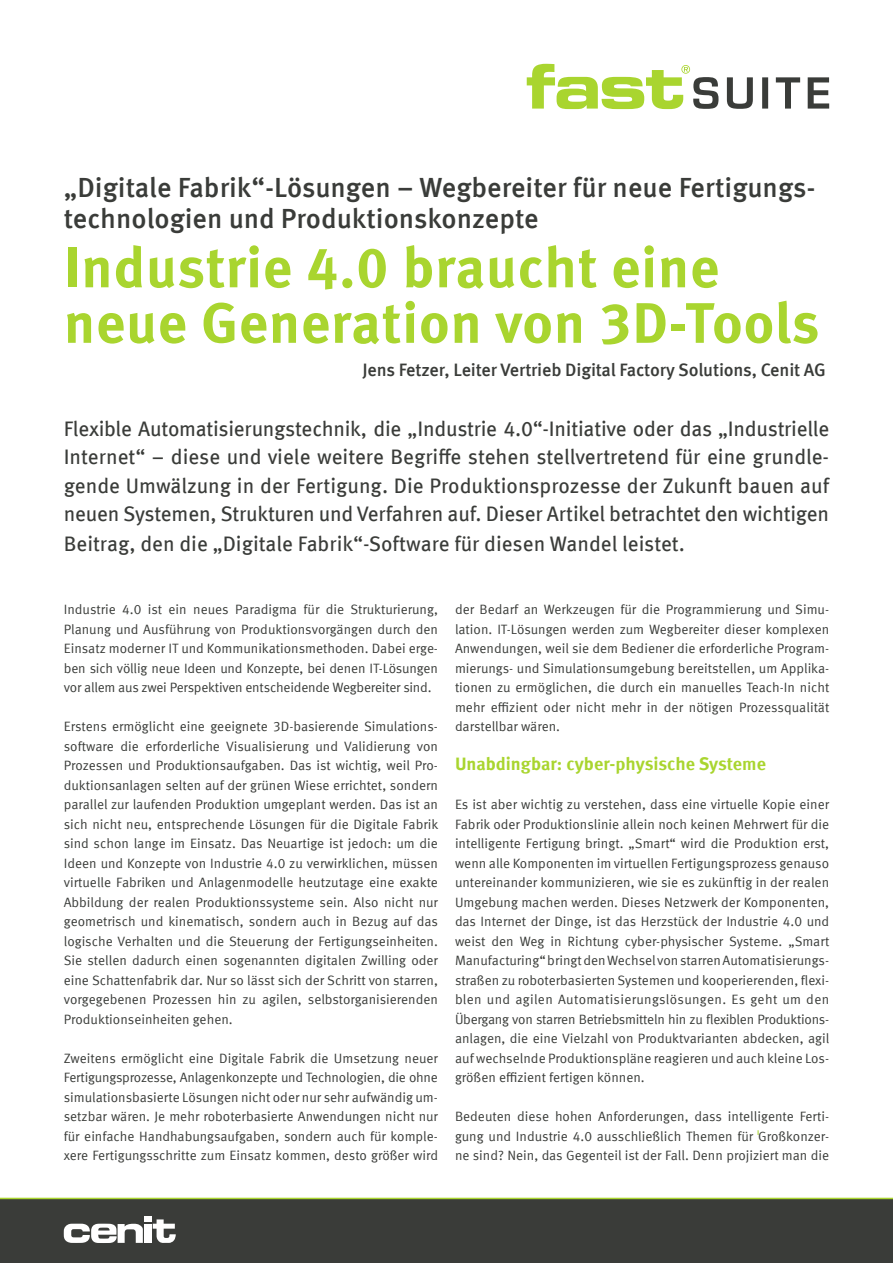
<style>
.page{position:relative;width:893px;height:1263px;background:#fff}
.page>*{position:absolute;margin:0;border:0;box-sizing:border-box;transform-origin:0 0}
.t1{font:700 57px/55.5px "Meta Offc Pro";letter-spacing:.01em;color:#a9d52f}
.t2{font:500 27.75px/31.5px "Meta Offc Pro";color:#3a3c39}
.t3{font:21px/28.8px "Meta Offc Pro";color:#3a3c39;text-align:justify}
.t4{font:500 18px "Meta Offc Pro";letter-spacing:-.01em;color:#3a3c39}
.t5{font:700 18px "Meta Offc Pro";color:#a9d52f}
.t6{font:13.5px/19.5px "Meta Offc Pro Norm";color:#3a3c39;text-align:justify}
</style>
<div class="page">
<div style="left:0;top:1199px;width:893px;height:64px;background:#3a3c39"></div>
<svg style="left:64px;top:1223px;width:79px;height:20px"></svg>
<svg style="left:153px;top:1219px;width:23px;height:24px"></svg>
<div style="left:145px;top:1224px;width:7px;height:19px;background:#fff"></div>
<div style="left:145px;top:1216px;width:7px;height:6px;background:#fff"></div>
<svg style="left:527px;top:64px;width:302px;height:45px"></svg>
<hr style="left:0;top:1198px;width:893px;height:1px;background:#a9d52f">
<p class="t2" style="left:64px;top:170px;width:753px">„Digitale Fabrik“-Lösungen – Wegbereiter für neue Fertigungs&shy;technologien und Produktionskonzepte</p>
<p class="t1" style="left:64px;top:236px;width:757px">Industrie 4.0 braucht eine neue Generation von 3D-Tools</p>
<p class="t4" style="left:362px;top:356px;width:465px">Jens Fetzer, Leiter Vertrieb Digital Factory Solutions, Cenit AG</p>
<p class="t3" style="left:64px;top:412px;width:767px">Flexible Automatisierungstechnik, die „Industrie 4.0“-Initiative oder das „Industrielle Internet“ – diese und viele weitere Begriffe stehen stellvertretend für eine grundle&shy;gende Umwälzung in der Fertigung. Die Produktionsprozesse der Zukunft bauen auf neuen Systemen, Strukturen und Verfahren auf. Dieser Artikel betrachtet den wichtigen Beitrag, den die „Digitale Fabrik“-Software für diesen Wandel leistet.</p>
<p class="t6" style="left:64px;top:599px;width:376px">Industrie 4.0 ist ein neues Paradigma für die Strukturierung, Planung und Ausführung von Produktionsvorgängen durch den Einsatz moderner IT und Kommunikationsmethoden. Dabei erge&shy;ben sich völlig neue Ideen und Konzepte, bei denen IT-Lösungen vor allem aus zwei Perspektiven entscheidende Wegbereiter sind.</p>
<p class="t6" style="left:64px;top:716px;width:376px">Erstens ermöglicht eine geeignete 3D-basierende Simulations&shy;software die erforderliche Visualisierung und Validierung von Prozessen und Produktionsaufgaben. Das ist wichtig, weil Pro&shy;duktionsanlagen selten auf der grünen Wiese errichtet, sondern parallel zur laufenden Produktion umgeplant werden. Das ist an sich nicht neu, entsprechende Lösungen für die Digitale Fabrik sind schon lange im Einsatz. Das Neuartige ist jedoch: um die Ideen und Konzepte von Industrie 4.0 zu verwirklichen, müssen virtuelle Fabriken und Anlagenmodelle heutzutage eine exakte Abbildung der realen Produktionssysteme sein. Also nicht nur geometrisch und kinematisch, sondern auch in Bezug auf das logische Verhalten und die Steuerung der Fertigungseinheiten.<br>Sie stellen dadurch einen sogenannten digitalen Zwilling oder eine Schattenfabrik dar. Nur so lässt sich der Schritt von starren, vorgegebenen Prozessen hin zu agilen, selbstorganisierenden Produktionseinheiten gehen.</p>
<p class="t6" style="left:64px;top:1048px;width:376px">Zweitens ermöglicht eine Digitale Fabrik die Umsetzung neuer Fertigungsprozesse, Anlagenkonzepte und Technologien, die ohne simulationsbasierte Lösungen nicht oder nur sehr aufwändig um&shy;setzbar wären. Je mehr roboterbasierte Anwendungen nicht nur für einfache Handhabungsaufgaben, sondern auch für komple&shy;xere Fertigungsschritte zum Einsatz kommen, desto größer wird</p>
<p class="t6" style="left:455px;top:599px;width:376px">der Bedarf an Werkzeugen für die Programmierung und Simu&shy;lation. IT-Lösungen werden zum Wegbereiter dieser komplexen Anwendungen, weil sie dem Bediener die erforderliche Program&shy;mierungs- und Simulationsumgebung bereitstellen, um Applika&shy;tionen zu ermöglichen, die durch ein manuelles Teach-In nicht mehr effizient oder nicht mehr in der nötigen Prozessqualität darstellbar wären.</p>
<p class="t5" style="left:455px;top:750px;width:312px">Unabdingbar: cyber-physische Systeme</p>
<p class="t6" style="left:455px;top:794px;width:376px">Es ist aber wichtig zu verstehen, dass eine virtuelle Kopie einer Fabrik oder Produktionslinie allein noch keinen Mehrwert für die intelligente Fertigung bringt. „Smart“ wird die Produktion erst, wenn alle Komponenten im virtuellen Fertigungsprozess genauso untereinander kommunizieren, wie sie es zukünftig in der realen Umgebung machen werden. Dieses Netzwerk der Komponenten, das Internet der Dinge, ist das Herzstück der Industrie 4.0 und weist den Weg in Richtung cyber-physischer Systeme. „Smart Manufacturing“ bringt den Wechsel von starren Automatisierungs&shy;straßen zu roboterbasierten Systemen und kooperierenden, flexi&shy;blen und agilen Automatisierungslösungen. Es geht um den Übergang von starren Betriebsmitteln hin zu flexiblen Produktions&shy;anlagen, die eine Vielzahl von Produktvarianten abdecken, agil auf wechselnde Produktionspläne reagieren und auch kleine Los&shy;größen effizient fertigen können.</p>
<p class="t6" style="left:455px;top:1106px;width:376px">Bedeuten diese hohen Anforderungen, dass intelligente Ferti&shy;gung und Industrie 4.0 ausschließlich Themen für Großkonzer&shy;ne sind? Nein, das Gegenteil ist der Fall. Denn projiziert man die</p>
</div>
